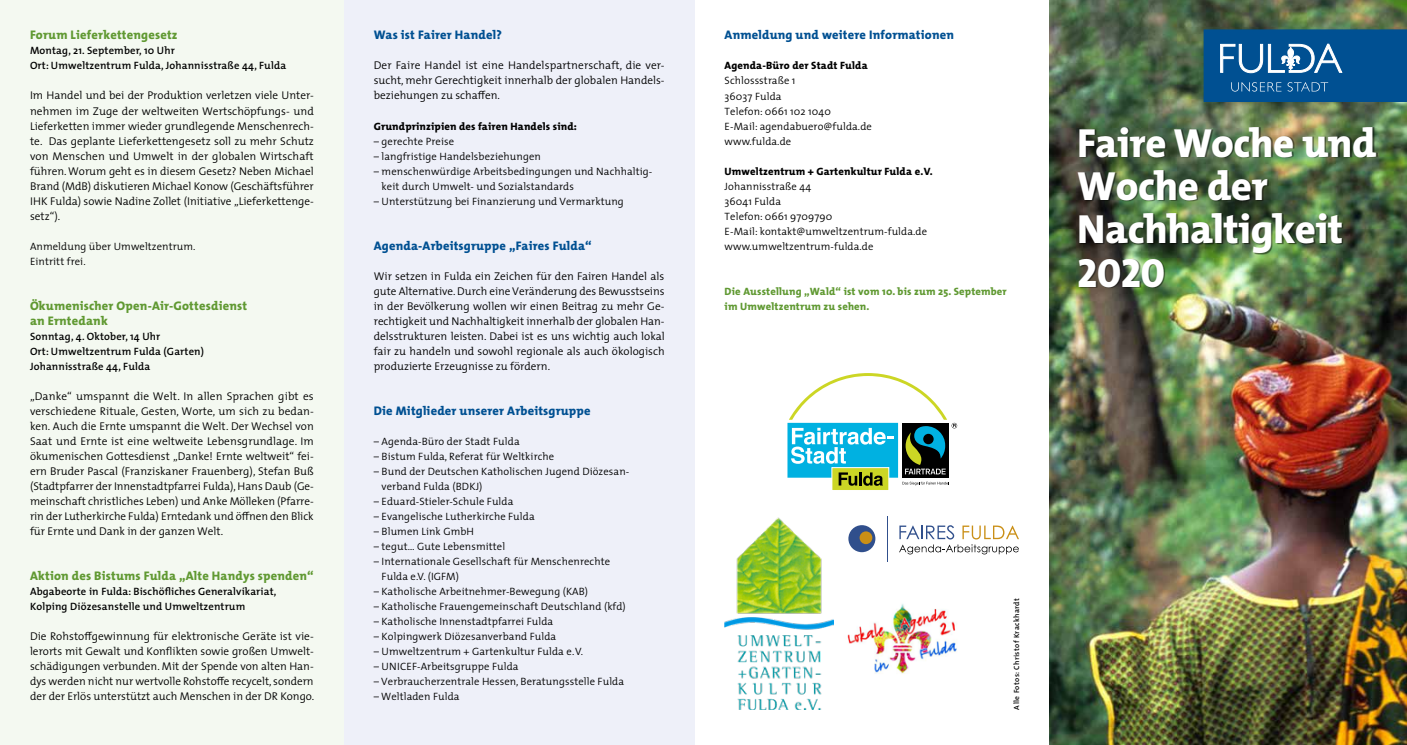
<style>
.page{position:relative;width:1407px;height:745px;background:#fff}
.page>*{position:absolute;margin:0;border:0;box-sizing:border-box;transform-origin:0 0}
.t1{font:800 40.88px/43.2px "The Mix";letter-spacing:-.01em;color:#fff}
.t2{font:40.88px "The Mix Extra Bold Caps";color:#fff}
.t3{font:800 12.5px "The Mix";letter-spacing:.015em;color:#005092}
.t4{font:800 12.5px/15px "The Mix";letter-spacing:.015em;color:#609932}
.t5{font:300 11.25px/15px "The Mix";color:#000;text-align:justify}
.t6{font:300 10.62px/15px "The Mix";letter-spacing:.01em;color:#000}
.t7{font:600 10.62px/15px "The Mix";letter-spacing:.015em;color:#000}
.t8{font:800 10.62px "The Mix";letter-spacing:.015em;color:#000}
.t9{font:800 10.62px/15px "The Mix";letter-spacing:.015em;color:#609932}
.t10{font:600 7.5px "The Mix";letter-spacing:.05em;color:#000}
</style>
<div class="page">
<div style="left:344px;top:0;width:350px;height:744px;background:#eef0f9"></div>
<div style="left:0;top:0;width:344px;height:744px;background:#f4f9f1"></div>
<img style="left:1049px;top:0;width:358px;height:744px">
<div style="left:1078px;top:127px;width:300px;height:161px;background:#000;opacity:.5"></div>
<svg style="left:1203px;top:29px;width:204px;height:73px;background:#165e99"></svg>
<svg style="left:833px;top:485px;width:54px;height:3px"></svg>
<svg style="left:787px;top:373px;width:170px;height:112px"></svg>
<div style="left:848px;top:525px;width:27px;height:27px;background:#304f8c;border-radius:50%"></div>
<div style="left:859px;top:531px;width:13px;height:12px;background:#ca8f16;border-radius:50%"></div>
<hr style="left:887px;top:515px;width:1px;height:46px;background:#304f8c">
<svg style="left:899px;top:525px;width:120px;height:29px"></svg>
<img style="left:833px;top:604px;width:124px;height:70px">
<img style="left:724px;top:517px;width:109px;height:192px">
<p class="t4" style="left:30px;top:28px;width:149px">Forum Lieferkettengesetz</p>
<p class="t7" style="left:30px;top:43px;width:258px">Montag, 21. September, 10 Uhr<br>Ort: Umweltzentrum Fulda, Johannisstraße 44, Fulda</p>
<p class="t5" style="left:30px;top:88px;width:285px">Im Handel und bei der Produktion verletzen viele Unter&shy;nehmen im Zuge der weltweiten Wertschöpfungs- und Lieferketten immer wieder grundlegende Menschenrech&shy;te. Das geplante Lieferkettengesetz soll zu mehr Schutz von Menschen und Umwelt in der globalen Wirtschaft führen. Worum geht es in diesem Gesetz? Neben Michael Brand (MdB) diskutieren Michael Konow (Geschäftsführer IHK Fulda) sowie Nadine Zollet (Initiative „Lieferkettenge&shy;setz“).</p>
<p class="t6" style="left:30px;top:238px;width:167px">Anmeldung über Umweltzentrum.<br>Eintritt frei.</p>
<p class="t4" style="left:30px;top:298px;width:219px">Ökumenischer Open-Air-Gottesdienst an Erntedank</p>
<p class="t7" style="left:30px;top:328px;width:176px">Sonntag, 4. Oktober, 14 Uhr<br>Ort: Umweltzentrum Fulda (Garten)<br>Johannisstraße 44, Fulda</p>
<p class="t5" style="left:30px;top:388px;width:285px">„Danke“ umspannt die Welt. In allen Sprachen gibt es verschiedene Rituale, Gesten, Worte, um sich zu bedan&shy;ken. Auch die Ernte umspannt die Welt. Der Wechsel von Saat und Ernte ist eine weltweite Lebensgrundlage. Im ökumenischen Gottesdienst „Danke! Ernte weltweit“ fei&shy;ern Bruder Pascal (Franziskaner Frauenberg), Stefan Buß (Stadtpfarrer der Innenstadtpfarrei Fulda), Hans Daub (Ge&shy;meinschaft christliches Leben) und Anke Mölleken (Pfarre&shy;rin der Lutherkirche Fulda) Erntedank und öffnen den Blick für Ernte und Dank in der ganzen Welt.</p>
<p class="t4" style="left:30px;top:568px;width:285px">Aktion des Bistums Fulda „Alte Handys spenden“</p>
<p class="t7" style="left:30px;top:583px;width:248px">Abgabeorte in Fulda: Bischöfliches Generalvikariat,<br>Kolping Diözesanstelle und Umweltzentrum</p>
<p class="t5" style="left:30px;top:628px;width:286px">Die Rohstoffgewinnung für elektronische Geräte ist vie&shy;lerorts mit Gewalt und Konflikten sowie großen Umwelt&shy;schädigungen verbunden. Mit der Spende von alten Han&shy;dys werden nicht nur wertvolle Rohstoffe recycelt, sondern der der Erlös unterstützt auch Menschen in der DR Kongo.</p>
<p class="t3" style="left:374px;top:28px;width:130px">Was ist Fairer Handel?</p>
<p class="t5" style="left:374px;top:58px;width:292px">Der Faire Handel ist eine Handelspartnerschaft, die ver&shy;sucht, mehr Gerechtigkeit innerhalb der globalen Handels&shy;beziehungen zu schaffen.</p>
<p class="t8" style="left:374px;top:120px;width:205px">Grundprinzipien des fairen Handels sind:</p>
<p class="t6" style="left:374px;top:133px;width:82px">– gerechte Preise</p>
<p class="t6" style="left:374px;top:148px;width:169px">– langfristige Handelsbeziehungen</p>
<p class="t6" style="left:382px;top:163px;width:272px;text-indent:-8px">– menschenwürdige Arbeitsbedingungen und Nachhaltig&shy;keit durch Umwelt- und Sozialstandards</p>
<p class="t6" style="left:374px;top:193px;width:251px">– Unterstützung bei Finanzierung und Vermarktung</p>
<p class="t3" style="left:374px;top:238px;width:219px">Agenda-Arbeitsgruppe „Faires Fulda“</p>
<p class="t5" style="left:374px;top:268px;width:292px">Wir setzen in Fulda ein Zeichen für den Fairen Handel als gute Alternative. Durch eine Veränderung des Bewusstseins in der Bevölkerung wollen wir einen Beitrag zu mehr Ge&shy;rechtigkeit und Nachhaltigkeit innerhalb der globalen Han&shy;delsstrukturen leisten. Dabei ist es uns wichtig auch lokal fair zu handeln und sowohl regionale als auch ökologisch produzierte Erzeugnisse zu fördern.</p>
<p class="t3" style="left:374px;top:403px;width:218px">Die Mitglieder unserer Arbeitsgruppe</p>
<p class="t6" style="left:374px;top:433px;width:147px">– Agenda-Büro der Stadt Fulda</p>
<p class="t6" style="left:374px;top:448px;width:182px">– Bistum Fulda, Referat für Weltkirche</p>
<p class="t6" style="left:382px;top:463px;width:248px;text-indent:-8px">– Bund der Deutschen Katholischen Jugend Diözesan&shy;verband Fulda (BDKJ)</p>
<p class="t6" style="left:374px;top:493px;width:141px">– Eduard-Stieler-Schule Fulda</p>
<p class="t6" style="left:374px;top:508px;width:162px">– Evangelische Lutherkirche Fulda</p>
<p class="t6" style="left:374px;top:523px;width:102px">– Blumen Link GmbH</p>
<p class="t6" style="left:374px;top:538px;width:133px">– tegut… Gute Lebensmittel</p>
<p class="t6" style="left:382px;top:553px;width:230px;text-indent:-8px">– Internationale Gesellschaft für Menschenrechte<br>Fulda e.V. (IGFM)</p>
<p class="t6" style="left:374px;top:583px;width:216px">– Katholische Arbeitnehmer-Bewegung (KAB)</p>
<p class="t6" style="left:374px;top:598px;width:254px">– Katholische Frauengemeinschaft Deutschland (kfd)</p>
<p class="t6" style="left:374px;top:613px;width:181px">– Katholische Innenstadtpfarrei Fulda</p>
<p class="t6" style="left:374px;top:628px;width:184px">– Kolpingwerk Diözesanverband Fulda</p>
<p class="t6" style="left:374px;top:643px;width:211px">– Umweltzentrum + Gartenkultur Fulda e.V.</p>
<p class="t6" style="left:374px;top:658px;width:146px">– UNICEF-Arbeitsgruppe Fulda</p>
<p class="t6" style="left:374px;top:673px;width:252px">– Verbraucherzentrale Hessen, Beratungsstelle Fulda</p>
<p class="t6" style="left:374px;top:688px;width:87px">– Weltladen Fulda</p>
<p class="t3" style="left:724px;top:28px;width:231px">Anmeldung und weitere Informationen</p>
<p class="t8" style="left:724px;top:60px;width:144px">Agenda-Büro der Stadt Fulda</p>
<p class="t6" style="left:724px;top:73px;width:149px">Schlossstraße 1<br>36037 Fulda<br>Telefon: 0661 102 1040<br>E-Mail: agendabuero@fulda.de www.fulda.de</p>
<p class="t8" style="left:724px;top:165px;width:210px">Umweltzentrum + Gartenkultur Fulda e.V.</p>
<p class="t6" style="left:724px;top:178px;width:204px">Johannisstraße 44<br>36041 Fulda<br>Telefon: 0661 9709790<br>E-Mail: kontakt@umweltzentrum-fulda.de www.umweltzentrum-fulda.de</p>
<p class="t9" style="left:724px;top:283px;width:284px">Die Ausstellung „Wald“ ist vom 10. bis zum 25. September im Umweltzentrum zu sehen.</p>
<h1 class="t1" style="left:1077px;top:121px;width:301px">Faire Woche und<br>Woche der<br>Nachhaltigkeit</h1>
<h1 class="t2" style="left:1077px;top:249px;width:89px">2020</h1>
<p class="t10" style="left:1010px;top:709px;width:113px;rotate:-90deg">Alle Fotos: Christof Krackhardt</p>
</div>
